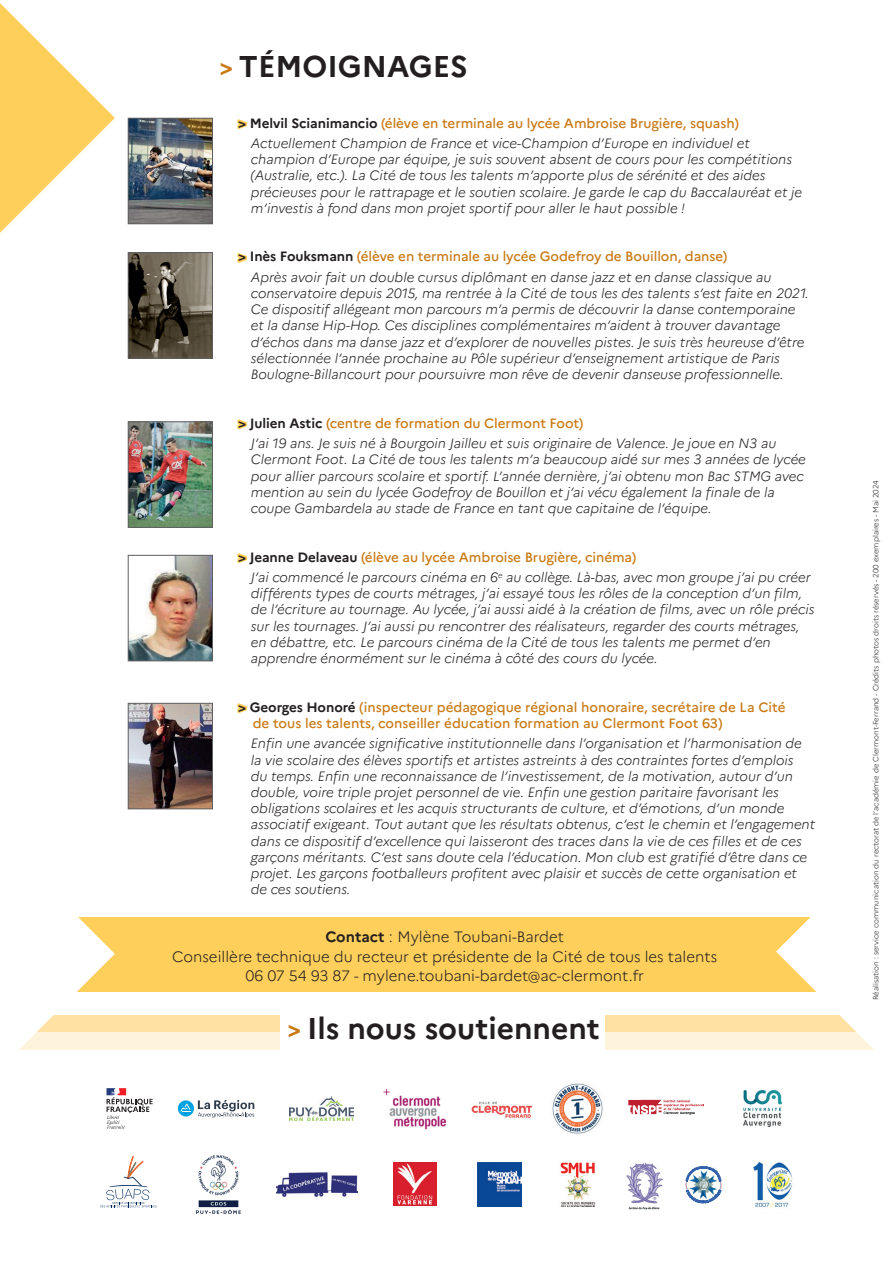
<style>
.page{position:relative;width:893px;height:1263px;background:#fff}
.page>*{position:absolute;margin:0;border:0;box-sizing:border-box;transform-origin:0 0}
.t1{font:700 30px "Marianne";color:#231f20}
.t2{font:300 15px/19.5px "Marianne";color:#231f20;text-align:center}
.t3{font:italic 300 13.5px/16.2px "Marianne";color:#231f20}
.t4{font:500 13.5px/16.2px "Marianne";color:#c97a15}
.t5{font:300 7.5px "Marianne";color:#231f20}
.s1{font-family:"Arial";font-size:22.5px;color:#c97a15}
.s2{font-weight:700;font-style:normal;color:#fecf5b}
.s3{font-weight:700;font-style:normal}
.s4{font-weight:500;font-style:normal;color:#c97a15}
.s5{font-weight:700;color:#fecf5b}
.s6{font-weight:700;color:#231f20}
.s7{font-weight:700}
</style>
<div class="page">
<img style="left:130px;top:120px;width:81px;height:102px">
<div style="left:128px;top:118px;width:85px;height:106px;border:1px solid #5f5f62"></div>
<div style="left:0;top:1016px;width:893px;height:17px;background:#ffe1a3"></div>
<div style="left:0;top:1032px;width:893px;height:17px;background:#fef4db"></div>
<div style="left:0;top:917px;width:893px;height:75px;background:#fecf5b"></div>
<svg style="left:0;top:3px;width:115px;height:230px"></svg>
<svg style="left:0;top:917px;width:115px;height:133px"></svg>
<svg style="left:776px;top:917px;width:117px;height:133px"></svg>
<img style="left:130px;top:557px;width:81px;height:102px">
<div style="left:128px;top:555px;width:85px;height:106px;border:1px solid #5f5f62"></div>
<img style="left:130px;top:705px;width:81px;height:102px">
<div style="left:128px;top:703px;width:85px;height:106px;border:1px solid #5f5f62"></div>
<img style="left:130px;top:254px;width:81px;height:102px">
<div style="left:128px;top:252px;width:85px;height:106px;border:1px solid #5f5f62"></div>
<img style="left:130px;top:423px;width:81px;height:103px">
<div style="left:128px;top:421px;width:85px;height:107px;border:1px solid #5f5f62"></div>
<div style="left:280px;top:1001px;width:324px;height:59px;background:#fff"></div>
<img style="left:195px;top:1155px;width:46px;height:59px">
<img style="left:290px;top:1096px;width:64px;height:25px">
<img style="left:471px;top:1101px;width:62px;height:17px">
<svg style="left:198px;top:1100px;width:56px;height:17px"></svg>
<div style="left:178px;top:1100px;width:16px;height:16px;background:#00a3e1;border-radius:50%"></div>
<svg style="left:180px;top:1104px;width:11px;height:8px"></svg>
<img style="left:744px;top:1090px;width:37px;height:36px">
<img style="left:628px;top:1099px;width:75px;height:16px">
<img style="left:753px;top:1162px;width:40px;height:46px">
<img style="left:552px;top:1083px;width:51px;height:51px">
<img style="left:276px;top:1172px;width:81px;height:25px">
<img style="left:478px;top:1162px;width:44px;height:44px">
<img style="left:393px;top:1162px;width:44px;height:44px">
<img style="left:560px;top:1162px;width:36px;height:45px">
<img style="left:626px;top:1162px;width:37px;height:48px">
<svg style="left:685px;top:1166px;width:37px;height:37px"></svg>
<svg style="left:100px;top:1156px;width:57px;height:52px"></svg>
<svg style="left:107px;top:1088px;width:46px;height:41px"></svg>
<img style="left:383px;top:1088px;width:64px;height:42px">
<h1 class="t1" style="left:220px;top:48px;width:250px"><span class="s1">&gt;</span> TÉMOIGNAGES</h1>
<p class="t3" style="left:251px;top:113px;width:500px;line-height:20.4px;text-indent:-13px"><span class="s2">&gt;</span> <span class="s3">Melvil Scianimancio</span> <span class="s4">(élève en terminale au lycée Ambroise Brugière, squash)<br></span>Actuellement Champion de France et vice-Champion d’Europe en individuel et</p>
<p class="t3" style="left:251px;top:151px;width:553px">champion d’Europe par équipe, je suis souvent absent de cours pour les compétitions (Australie, etc.). La Cité de tous les talents m’apporte plus de sérénité et des aides précieuses pour le rattrapage et le soutien scolaire. Je garde le cap du Baccalauréat et je m’investis à fond dans mon projet sportif pour aller le haut possible !</p>
<p class="t3" style="left:251px;top:246px;width:522px;line-height:20.4px;text-indent:-13px"><span class="s2">&gt;</span> <span class="s3">Inès Fouksmann</span> <span class="s4">(élève en terminale au lycée Godefroy de Bouillon, danse)<br></span>Après avoir fait un double cursus diplômant en danse jazz et en danse classique au</p>
<p class="t3" style="left:251px;top:285px;width:559px">conservatoire depuis 2015, ma rentrée à la Cité de tous les des talents s’est faite en 2021.<br>Ce dispositif allégeant mon parcours m’a permis de découvrir la danse contemporaine et la danse Hip-Hop. Ces disciplines complémentaires m’aident à trouver davantage d’échos dans ma danse jazz et d’explorer de nouvelles pistes. Je suis très heureuse d’être sélectionnée l’année prochaine au Pôle supérieur d’enseignement artistique de Paris Boulogne-Billancourt pour poursuivre mon rêve de devenir danseuse professionnelle.</p>
<p class="t3" style="left:251px;top:413px;width:527px;line-height:20.4px;text-indent:-13px"><span class="s2">&gt;</span> <span class="s3">Julien Astic</span> <span class="s4">(centre de formation du Clermont Foot)<br></span>J’ai 19 ans. Je suis né à Bourgoin Jailleu et suis originaire de Valence. Je joue en N3 au</p>
<p class="t3" style="left:251px;top:451px;width:556px">Clermont Foot. La Cité de tous les talents m’a beaucoup aidé sur mes 3 années de lycée pour allier parcours scolaire et sportif. L’année dernière, j’ai obtenu mon Bac STMG avec mention au sein du lycée Godefroy de Bouillon et j’ai vécu également la finale de la coupe Gambardela au stade de France en tant que capitaine de l’équipe.</p>
<p class="t3" style="left:251px;top:546px;width:562px;line-height:20.4px;text-indent:-13px"><span class="s2">&gt;</span> <span class="s3">Jeanne Delaveau</span> <span class="s4">(élève au lycée Ambroise Brugière, cinéma)<br></span>J’ai commencé le parcours cinéma en 6<sup>e</sup> au collège. Là-bas, avec mon groupe j’ai pu créer</p>
<p class="t3" style="left:251px;top:585px;width:565px">différents types de courts métrages, j’ai essayé tous les rôles de la conception d’un film, de l’écriture au tournage. Au lycée, j’ai aussi aidé à la création de films, avec un rôle précis sur les tournages. J’ai aussi pu rencontrer des réalisateurs, regarder des courts métrages, en débattre, etc. Le parcours cinéma de la Cité de tous les talents me permet d’en apprendre énormément sur le cinéma à côté des cours du lycée.</p>
<p class="t4" style="left:253px;top:699px;width:534px;text-indent:-15px"><span class="s5">&gt;</span> <span class="s6">Georges Honoré</span> (inspecteur pédagogique régional honoraire, secrétaire de La Cité de tous les talents, conseiller éducation formation au Clermont Foot 63)</p>
<p class="t3" style="left:251px;top:735px;width:566px">Enfin une avancée significative institutionnelle dans l’organisation et l’harmonisation de la vie scolaire des élèves sportifs et artistes astreints à des contraintes fortes d’emplois<br>du temps. Enfin une reconnaissance de l’investissement, de la motivation, autour d’un double, voire triple projet personnel de vie. Enfin une gestion paritaire favorisant les obligations scolaires et les acquis structurants de culture, et d’émotions, d’un monde associatif exigeant. Tout autant que les résultats obtenus, c’est le chemin et l’engagement dans ce dispositif d’excellence qui laisseront des traces dans la vie de ces filles et de ces garçons méritants. C’est sans doute cela l’éducation. Mon club est gratifié d’être dans ce projet. Les garçons footballeurs profitent avec plaisir et succès de cette organisation et de ces soutiens.</p>
<p class="t2" style="left:172px;top:927px;width:547px"><span class="s7">Contact</span> : Mylène Toubani-Bardet<br>Conseillère technique du recteur et présidente de la Cité de tous les talents<br>06 07 54 93 87 - mylene.toubani-bardet@ac-clermont.fr</p>
<h1 class="t1" style="left:288px;top:1009px;width:313px"><span class="s1">&gt;</span> Ils nous soutiennent</h1>
<p class="t5" style="left:871px;top:1000px;width:521px;rotate:-90deg">Réalisation : service communication du rectorat de l’académie de Clermont-Ferrand - Crédits photos droits réservés - 200 exemplaires - Mai 2024</p>
</div>
